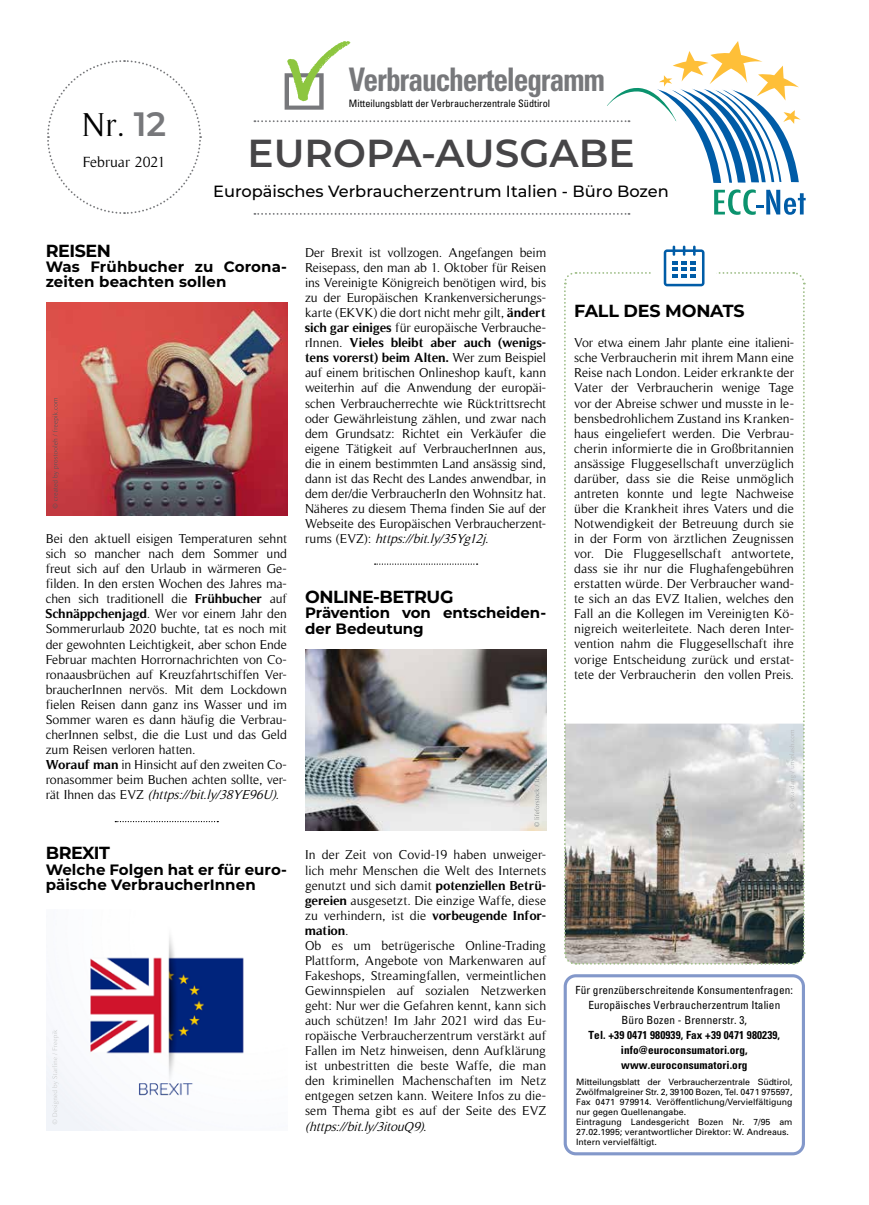
<style>
.page{position:relative;width:869px;height:1205px;background:#fff}
.page>*{position:absolute;margin:0;border:0;box-sizing:border-box;transform-origin:0 0}
.t1{font:600 39px "Montserrat";color:#464547}
.t2{font:33.75px "Timeless";color:#000}
.t3{font:700 condensed 32.5px "Univers";letter-spacing:-.04em;color:#77787b;scale:.91 1}
.t4{font:700 17.5px "Montserrat";letter-spacing:-.025em;color:#000}
.t5{font:500 16.25px "Montserrat";color:#000}
.t6{font:700 15px/15px "Montserrat";letter-spacing:.005em;color:#000}
.t7{font:15px "Timeless";letter-spacing:-.005em;color:#000}
.t8{font:13.12px/15px "Timeless";letter-spacing:-.005em;color:#000;text-align:justify}
.t9{font:condensed 11.25px/15px "Univers";letter-spacing:.01em;color:#000;text-align:center}
.t10{font:700 condensed 11.25px/15px "Univers";letter-spacing:.01em;color:#000;text-align:center}
.t11{font:condensed 10.25px "Univers";color:#000}
.t12{font:8.75px/10px "Univers";color:#000}
.s1{font-family:"Montserrat";font-weight:600;color:#77787b}
.s2{font-size:32.12px}
.s3{font-weight:700}
.s4{font-style:italic}
</style>
<div class="page">
<div style="left:563px;top:974px;width:241px;height:181px;border:3px solid #8398ca;border-radius:11px"></div>
<svg style="left:47px;top:60px;width:155px;height:154px"></svg>
<svg style="left:254px;top:213px;width:375px;height:2px"></svg>
<svg style="left:714px;top:189px;width:91px;height:26px"></svg>
<svg style="left:254px;top:41px;width:546px;height:142px"></svg>
<svg style="left:115px;top:821px;width:103px;height:1px"></svg>
<svg style="left:374px;top:563px;width:103px;height:2px"></svg>
<img style="left:46px;top:302px;width:241px;height:214px">
<svg style="left:52px;top:398px;width:7px;height:110px"></svg>
<img style="left:46px;top:936px;width:198px;height:194px">
<svg style="left:52px;top:1029px;width:7px;height:95px"></svg>
<img style="left:305px;top:650px;width:241px;height:181px">
<svg style="left:534px;top:763px;width:6px;height:64px"></svg>
<svg style="left:564px;top:246px;width:241px;height:719px"></svg>
<h2 class="t2" style="left:82px;top:106px;width:86px">Nr. <span class="s1">12</span></h2>
<p class="t7" style="left:83px;top:153px;width:84px">Februar 2021</p>
<h3 class="t3" style="left:349px;top:60px;width:282px">Verbrauchertele<span class="s2">gramm</span></h3>
<p class="t11" style="left:349px;top:97px;width:202px">Mitteilungsblatt der Verbraucherzentrale Südtirol</p>
<h1 class="t1" style="left:247px;top:125px;width:388px">EUROPA-AUSGABE</h1>
<p class="t5" style="left:213px;top:180px;width:457px">Europäisches Verbraucherzentrum Italien - Büro Bozen</p>
<h3 class="t4" style="left:46px;top:238px;width:67px">REISEN</h3>
<p class="t6" style="left:46px;top:258px;width:242px">Was Frühbucher zu Corona&shy;zeiten beachten sollen</p>
<p class="t8" style="left:46px;top:531px;width:242px;text-align:left">Bei den aktuell eisigen Temperaturen sehnt sich so mancher nach dem Sommer und freut sich auf den Urlaub in wärmeren Ge&shy;filden. In den ersten Wochen des Jahres ma&shy;chen sich traditionell die <span class="s3">Frühbucher</span> auf <span class="s3">Schnäppchenjagd</span>. Wer vor einem Jahr den Sommerurlaub 2020 buchte, tat es noch mit der gewohnten Leichtigkeit, aber schon Ende Februar machten Horrornachrichten von Co&shy;ronaausbrüchen auf Kreuzfahrtschiffen Ver&shy;braucherInnen nervös. Mit dem Lockdown fielen Reisen dann ganz ins Wasser und im Sommer waren es dann häufig die Verbrau&shy;cherInnen selbst, die die Lust und das Geld zum Reisen verloren hatten.<br><span class="s3">Worauf man</span> in Hinsicht auf den zweiten Co&shy;ronasommer beim Buchen achten sollte, ver&shy;r ä t I h n e n d a s E V Z <span class="s4">(https://bit.ly/38YE96U).</span></p>
<p class="t8" style="left:305px;top:245px;width:242px">Der Brexit ist vollzogen. Angefangen beim Reisepass, den man ab 1. Oktober für Reisen ins Vereinigte Königreich benötigen wird, bis zu der Europäischen Krankenversicherungs&shy;karte (EKVK) die dort nicht mehr gilt, <span class="s3">ändert sich gar einiges</span> für europäische Verbrauche&shy;rInnen. <span class="s3">Vieles bleibt aber auch (wenigs&shy;tens vorerst) beim Alten.</span> Wer zum Beispiel auf einem britischen Onlineshop kauft, kann weiterhin auf die Anwendung der europäi&shy;schen Verbraucherrechte wie Rücktrittsrecht oder Gewährleistung zählen, und zwar nach dem Grundsatz: Richtet ein Verkäufer die eigene Tätigkeit auf VerbraucherInnen aus, die in einem bestimmten Land ansässig sind, dann ist das Recht des Landes anwendbar, in dem der/die VerbraucherIn den Wohnsitz hat.<br>Näheres zu diesem Thema finden Sie auf der Webseite des Europäischen Verbraucherzent&shy;r u m s ( E V Z ) : <span class="s4">https://bit.ly/35Yg12j</span>.</p>
<h3 class="t4" style="left:305px;top:584px;width:150px">ONLINE-BETRUG</h3>
<p class="t6" style="left:305px;top:605px;width:242px">Prävention von entscheiden&shy;der Bedeutung</p>
<h3 class="t4" style="left:46px;top:840px;width:66px">BREXIT</h3>
<p class="t6" style="left:46px;top:861px;width:242px">Welche Folgen hat er für euro&shy;päische VerbraucherInnen</p>
<p class="t8" style="left:305px;top:847px;width:242px;text-align:left">In der Zeit von Covid-19 haben unweiger&shy;lich mehr Menschen die Welt des Internets genutzt und sich damit <span class="s3">potenziellen Betrü&shy;gereien</span> ausgesetzt. Die einzige Waffe, diese zu verhindern, ist die <span class="s3">vorbeugende Infor&shy;mation</span>.<br>Ob es um betrügerische Online-Trading Plattform, Angebote von Markenwaren auf Fakeshops, Streamingfallen, vermeintlichen Gewinnspielen auf sozialen Netzwerken geht: Nur wer die Gefahren kennt, kann sich auch schützen! Im Jahr 2021 wird das Eu&shy;ropäische Verbraucherzentrum verstärkt auf Fallen im Netz hinweisen, denn Aufklärung ist unbestritten die beste Waffe, die man den kriminellen Machenschaften im Netz entgegen setzen kann. Weitere Infos zu die&shy;sem Thema gibt es auf der Seite des EVZ <span class="s4">(https://bit.ly/3itouQ9)</span>.</p>
<h3 class="t4" style="left:574px;top:298px;width:172px">FALL DES MONATS</h3>
<p class="t8" style="left:574px;top:335px;width:221px">Vor etwa einem Jahr plante eine italieni&shy;sche Verbraucherin mit ihrem Mann eine Reise nach London. Leider erkrankte der Vater der Verbraucherin wenige Tage vor der Abreise schwer und musste in le&shy;bensbedrohlichem Zustand ins Kranken&shy;haus eingeliefert werden. Die Verbrau&shy;cherin informierte die in Großbritannien ansässige Fluggesellschaft unverzüglich darüber, dass sie die Reise unmöglich antreten konnte und legte Nachweise über die Krankheit ihres Vaters und die Notwendigkeit der Betreuung durch sie in der Form von ärztlichen Zeugnissen vor. Die Fluggesellschaft antwortete, dass sie ihr nur die Flughafengebühren erstatten würde. Der Verbraucher wand&shy;te sich an das EVZ Italien, welches den Fall an die Kollegen im Vereinigten Kö&shy;nigreich weiterleitete. Nach deren Inter&shy;vention nahm die Fluggesellschaft ihre vorige Entscheidung zurück und erstat&shy;tete der Verbraucherin den vollen Preis.</p>
<p class="t9" style="left:575px;top:982px;width:219px">Für grenzüberschreitende Konsumentenfragen:<br>Europäisches Verbraucherzentrum Italien<br>Büro Bozen - Brennerstr. 3,</p>
<p class="t10" style="left:588px;top:1027px;width:193px">Tel. +39 0471 980939, Fax +39 0471 980239, info@euroconsumatori.org, www.euroconsumatori.org</p>
<p class="t12" style="left:576px;top:1076px;width:218px">Mitteilungsblatt der Verbraucherzentrale Südtirol, Zwölfmalgreiner Str. 2, 39100 Bozen, Tel. 0471 975597, Fax 0471 979914. Veröffentlichung/Vervielfältigung nur gegen Quellenangabe.<br>Eintragung Landesgericht Bozen Nr. 7/95 am 27.02.1995; verantwortlicher Direktor: W. Andreaus.<br>Intern vervielfältigt.</p>
</div>
